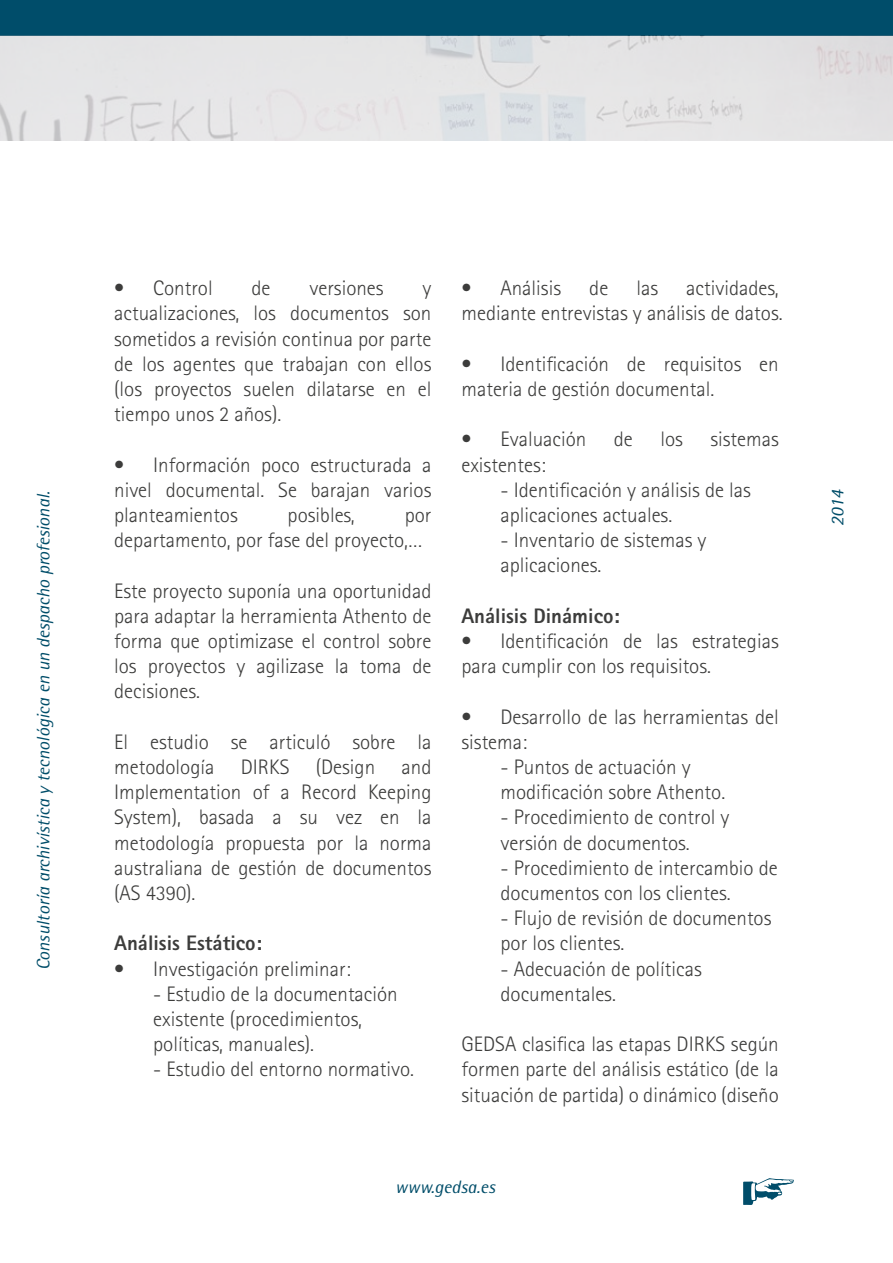
<style>
.page{position:relative;width:893px;height:1263px;background:#fff}
.page>*{position:absolute;margin:0;border:0;box-sizing:border-box;transform-origin:0 0}
.t1{font:300 21px/25.2px "Rotis Sans Serif Std";color:#3c3c3b}
.t2{font:800 21px "Rotis Sans Serif Std";color:#3c3c3b}
.t3{font:italic 18px "Rotis Semi Sans Std";letter-spacing:-.005em;color:#004d69}
</style>
<div class="page">
<div style="left:0;top:0;width:893px;height:35px;background:#004d6a"></div>
<svg style="left:743px;top:1178px;width:51px;height:27px"></svg>
<img style="left:0;top:35px;width:893px;height:105px">
<p class="t1" style="left:114px;top:275px;width:100px">• Control</p>
<p class="t1" style="left:252px;top:275px;width:21px">de</p>
<p class="t1" style="left:309px;top:275px;width:76px">versiones</p>
<p class="t1" style="left:461px;top:275px;width:323px;text-align:right">actividades,<br>mediante entrevistas y análisis de datos.</p>
<p class="t1" style="left:461px;top:351px;width:319px">• Identificación de requisitos en materia de gestión documental.</p>
<p class="t1" style="left:461px;top:427px;width:126px">• Evaluación</p>
<p class="t1" style="left:614px;top:427px;width:21px">de</p>
<p class="t1" style="left:660px;top:427px;width:24px">los</p>
<p class="t1" style="left:710px;top:427px;width:70px">sistemas</p>
<p class="t1" style="left:461px;top:452px;width:86px">existentes:</p>
<p class="t1" style="left:500px;top:477px;width:252px">- Identificación y análisis de las aplicaciones actuales.</p>
<p class="t1" style="left:500px;top:527px;width:208px">- Inventario de sistemas y aplicaciones.</p>
<p class="t2" style="left:461px;top:602px;width:160px">Análisis Dinámico:</p>
<p class="t1" style="left:461px;top:628px;width:319px">• Identificación de las estrategias para cumplir con los requisitos.</p>
<p class="t1" style="left:461px;top:704px;width:319px">• Desarrollo de las herramientas del sistema:</p>
<p class="t1" style="left:500px;top:754px;width:226px">- Puntos de actuación y modificación sobre Athento.</p>
<p class="t1" style="left:500px;top:805px;width:231px">- Procedimiento de control y versión de documentos.</p>
<p class="t1" style="left:500px;top:855px;width:279px">- Procedimiento de intercambio de documentos con los clientes.</p>
<p class="t1" style="left:500px;top:905px;width:272px">- Flujo de revisión de documentos por los clientes.</p>
<p class="t1" style="left:500px;top:956px;width:203px">- Adecuación de políticas documentales.</p>
<p class="t1" style="left:461px;top:1031px;width:319px;text-align:justify">GEDSA clasifica las etapas DIRKS según formen parte del análisis estático (de la situación de partida) o dinámico (diseño</p>
<p class="t1" style="left:461px;top:275px;width:101px">• Análisis</p>
<p class="t1" style="left:589px;top:275px;width:21px">de</p>
<p class="t1" style="left:636px;top:275px;width:23px">las</p>
<p class="t1" style="left:114px;top:275px;width:319px;text-align:justify;text-indent:308px">y actualizaciones, los documentos son sometidos a revisión continua por parte de los agentes que trabajan con ellos (los proyectos suelen dilatarse en el tiempo unos 2 años).</p>
<p class="t1" style="left:114px;top:452px;width:319px;text-align:justify">• Información poco estructurada a nivel documental. Se barajan varios planteamientos</p>
<p class="t3" style="left:33px;top:970px;width:480px;rotate:-90deg">Consultoría archivística y tecnológica en un despacho profesional.</p>
<p class="t3" style="left:826px;top:526px;width:38px;rotate:-90deg">2014</p>
<p class="t1" style="left:288px;top:502px;width:69px">posibles,</p>
<p class="t1" style="left:114px;top:502px;width:319px;text-indent:290px">por departamento, por fase del proyecto,…</p>
<p class="t1" style="left:114px;top:578px;width:319px;text-align:justify">Este proyecto suponía una oportunidad para adaptar la herramienta Athento de forma que optimizase el control sobre los proyectos y agilizase la toma de decisiones.</p>
<p class="t1" style="left:114px;top:729px;width:319px">El estudio se articuló sobre la metodología</p>
<p class="t1" style="left:241px;top:754px;width:50px">DIRKS</p>
<p class="t1" style="left:316px;top:754px;width:61px">(Design</p>
<p class="t1" style="left:114px;top:754px;width:319px;text-align:justify;text-indent:287px">and Implementation of a Record Keeping System), basada a su vez en la metodología propuesta por la norma australiana de gestión de documentos (AS 4390).</p>
<p class="t2" style="left:114px;top:930px;width:149px">Análisis Estático:</p>
<p class="t1" style="left:114px;top:956px;width:238px">• Investigación preliminar:</p>
<p class="t1" style="left:153px;top:981px;width:246px">- Estudio de la documentación existente (procedimientos, políticas, manuales).</p>
<p class="t1" style="left:153px;top:1057px;width:262px">- Estudio del entorno normativo.</p>
<p class="t3" style="left:395px;top:1175px;width:102px">www.gedsa.es</p>
</div>
